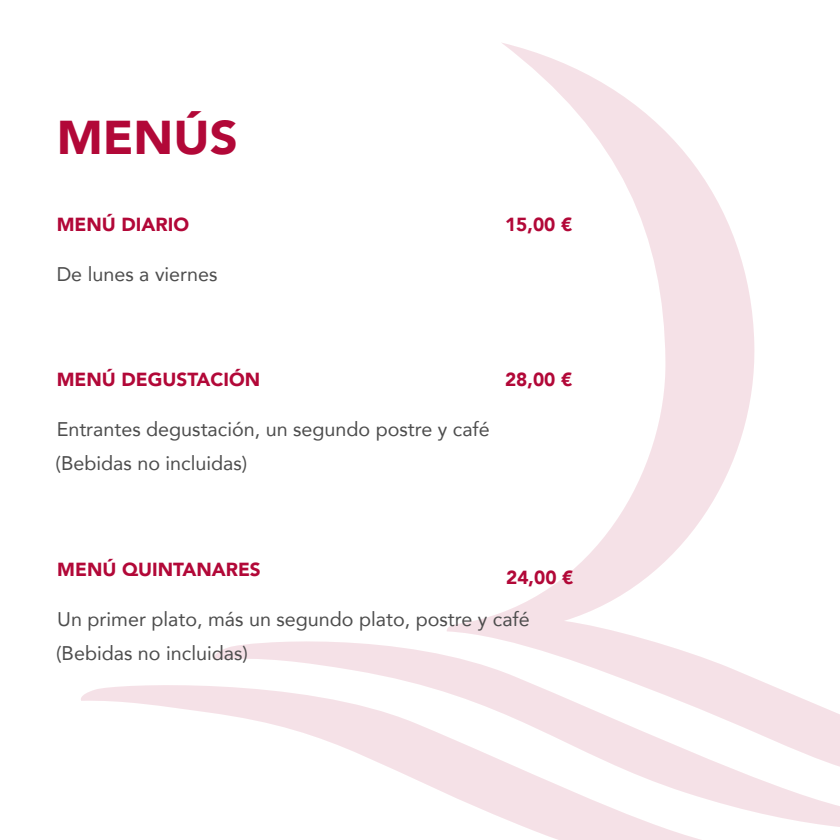
<style>
.page{position:relative;width:840px;height:840px;background:#fff}
.page>*{position:absolute;margin:0;border:0;box-sizing:border-box;transform-origin:0 0}
.t1{font:900 47.2px "Avenir";color:#b20838}
.t2{font:19.6px "Avenir";color:#4d4d4d}
.t3{font:900 18.8px "Avenir";color:#b20838}
</style>
<div class="page">
<svg style="left:447px;top:43px;width:308px;height:598px"></svg>
<svg style="left:214px;top:641px;width:626px;height:186px;fill:#f8e9ed"></svg>
<svg style="left:81px;top:685px;width:626px;height:155px"></svg>
<h1 class="t1" style="left:57px;top:97px;width:183px">MENÚS</h1>
<p class="t3" style="left:57px;top:208px;width:134px">MENÚ DIARIO</p>
<p class="t3" style="left:505px;top:208px;width:69px">15,00 €</p>
<p class="t2" style="left:57px;top:258px;width:162px">De lunes a viernes</p>
<p class="t3" style="left:57px;top:363px;width:205px">MENÚ DEGUSTACIÓN</p>
<p class="t3" style="left:505px;top:363px;width:69px">28,00 €</p>
<p class="t2" style="left:57px;top:414px;width:435px">Entrantes degustación, un segundo postre y café</p>
<p class="t2" style="left:56px;top:448px;width:193px">(Bebidas no incluidas)</p>
<p class="t3" style="left:57px;top:553px;width:205px">MENÚ QUINTANARES</p>
<p class="t3" style="left:506px;top:561px;width:69px">24,00 €</p>
<p class="t2" style="left:57px;top:604px;width:474px">Un primer plato, más un segundo plato, postre y café</p>
<p class="t2" style="left:56px;top:638px;width:193px">(Bebidas no incluidas)</p>
</div>
